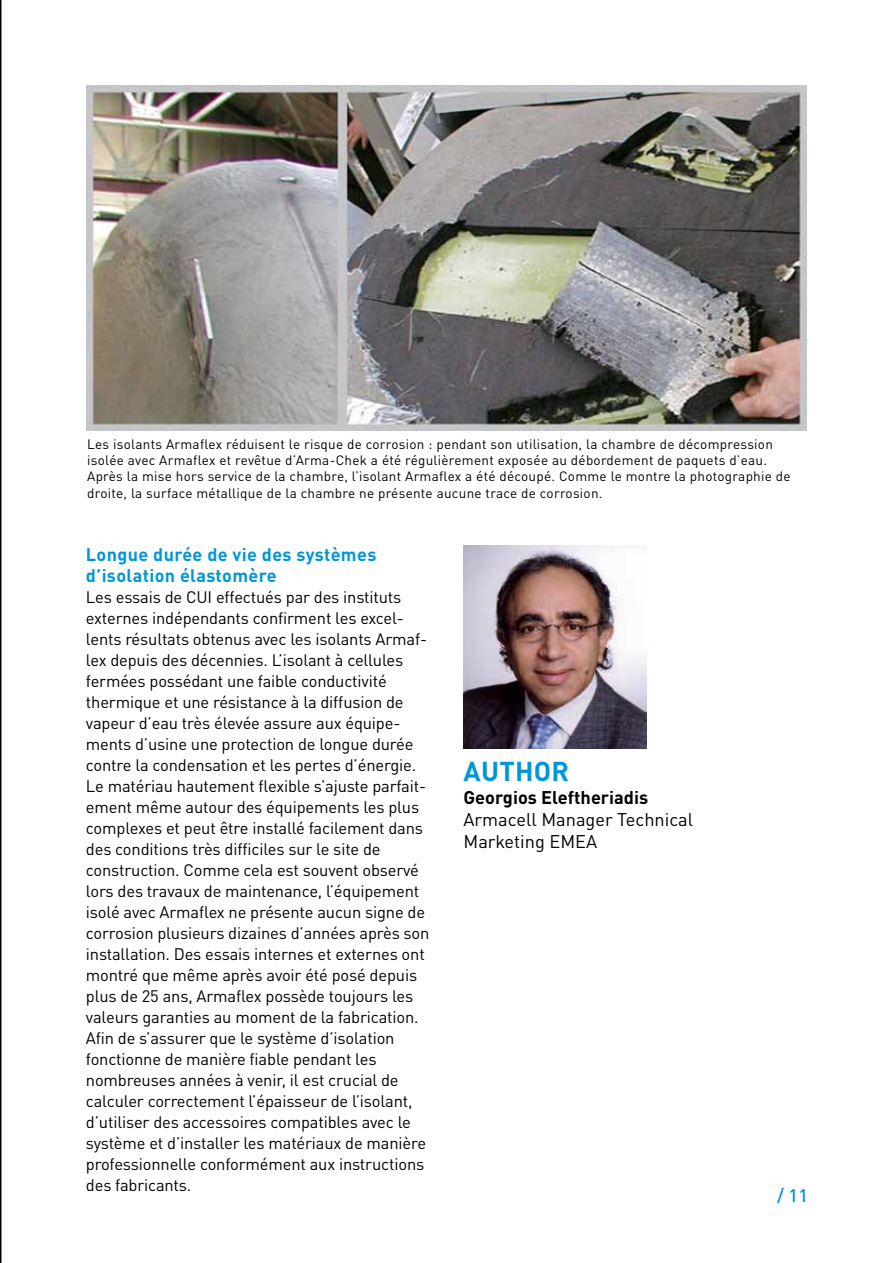
<style>
.page{position:relative;width:893px;height:1263px;background:#fff}
.page>*{position:absolute;margin:0;border:0;box-sizing:border-box;transform-origin:0 0}
.t1{font:700 27px "DIN Pro";letter-spacing:.01em;color:#0096d7}
.t2{font:18.15px/21.9px "DIN Pro";color:#000}
.t3{font:700 18.15px "DIN Pro";color:#000}
.t4{font:700 18px/21px "DIN Pro";letter-spacing:.02em;color:#0096d7}
.t5{font:500 18px "DIN Pro";color:#0096d7}
.t6{font:16.5px/21px "DIN Pro";letter-spacing:-.01em;color:#000}
.t7{font:13.5px/16.2px "DIN Pro";letter-spacing:.02em;color:#000}
</style>
<div class="page">
<img style="left:87px;top:85px;width:719px;height:345px">
<img style="left:463px;top:546px;width:183px;height:202px">
<hr style="left:0;top:0;width:2px;height:1263px;background:#000">
<p class="t7" style="left:87px;top:435px;width:705px">Les isolants Armaflex réduisent le risque de corrosion : pendant son utilisation, la chambre de décompression isolée avec Armaflex et revêtue d’Arma-Chek a été régulièrement exposée au débordement de paquets d’eau.<br>Après la mise hors service de la chambre, l’isolant Armaflex a été découpé. Comme le montre la photographie de droite, la surface métallique de la chambre ne présente aucune trace de corrosion.</p>
<p class="t4" style="left:86px;top:542px;width:292px">Longue durée de vie des systèmes d’isolation élastomère</p>
<p class="t6" style="left:86px;top:585px;width:345px">Les essais de CUI effectués par des instituts externes indépendants confirment les excel&shy;lents résultats obtenus avec les isolants Armaf&shy;lex depuis des décennies. L’isolant à cellules fermées possédant une faible conductivité thermique et une résistance à la diffusion de vapeur d’eau très élevée assure aux équipe&shy;ments d’usine une protection de longue durée contre la condensation et les pertes d’énergie.<br>Le matériau hautement flexible s’ajuste parfait&shy;ement même autour des équipements les plus complexes et peut être installé facilement dans des conditions très difficiles sur le site de construction. Comme cela est souvent observé lors des travaux de maintenance, l’équipement isolé avec Armaflex ne présente aucun signe de corrosion plusieurs dizaines d’années après son installation. Des essais internes et externes ont montré que même après avoir été posé depuis plus de 25 ans, Armaflex possède toujours les valeurs garanties au moment de la fabrication.<br>Afin de s’assurer que le système d’isolation fonctionne de manière fiable pendant les nombreuses années à venir, il est crucial de calculer correctement l’épaisseur de l’isolant, d’utiliser des accessoires compatibles avec le système et d’installer les matériaux de manière professionnelle conformément aux instructions des fabricants.</p>
<h1 class="t1" style="left:464px;top:748px;width:107px">AUTHOR</h1>
<p class="t3" style="left:463px;top:783px;width:186px">Georgios Eleftheriadis</p>
<p class="t2" style="left:463px;top:807px;width:231px">Armacell Manager Technical<br>Marketing EMEA</p>
<p class="t5" style="left:777px;top:1181px;width:32px">/ 11</p>
</div>
